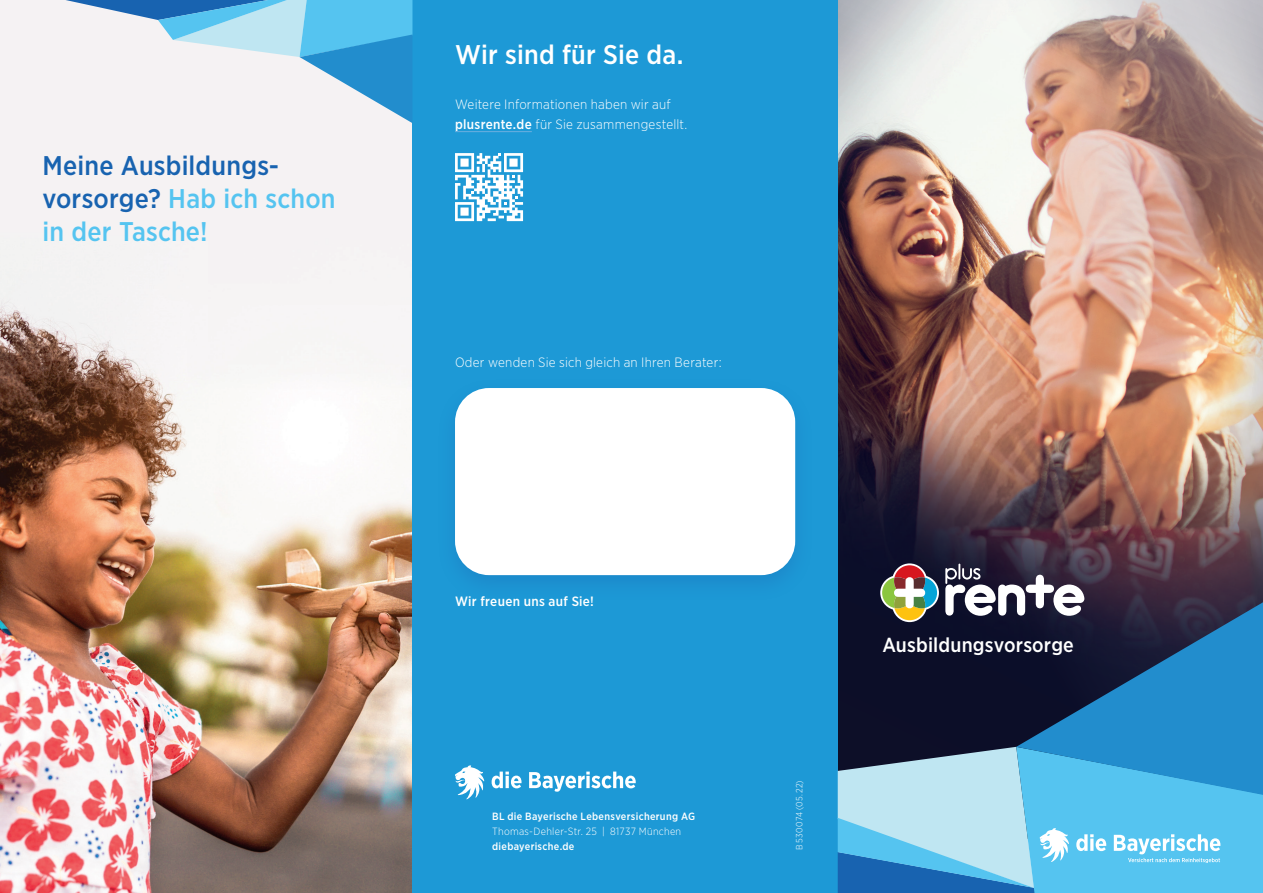
<style>
.page{position:relative;width:1263px;height:893px;background:#fff}
.page>*{position:absolute;margin:0;border:0;box-sizing:border-box;transform-origin:0 0}
.t1{font:500 27px/33px "Gotham Narrow";letter-spacing:.01em;color:#1863b0}
.t2{font:500 27px "Gotham Narrow";letter-spacing:.005em;color:#fff}
.t3{font:500 20.25px "Gotham Narrow";letter-spacing:.01em;color:#fff}
.t4{font:300 13.5px/19.5px "Gotham Narrow";letter-spacing:.015em;color:#fff}
.t5{font:500 13.5px "Gotham Narrow";letter-spacing:.02em;color:#fff}
.copy{font:500 10.5px "Gotham Narrow";letter-spacing:.03em;color:#fff}
.copy-2{font:300 10.5px "Gotham Narrow";letter-spacing:.03em;color:#fff}
.t6{font:300 9px "Gotham Narrow";letter-spacing:.035em;color:#fff}
.s1{color:#55c4f0}
.s2{font-weight:500}
</style>
<div class="page">
<img style="left:838px;top:0;width:425px;height:747px">
<img style="left:0;top:0;width:412px;height:893px">
<div style="left:412px;top:0;width:426px;height:893px;background:#1d99d6"></div>
<svg style="left:65px;top:0;width:347px;height:123px"></svg>
<svg style="left:1016px;top:602px;width:247px;height:145px;background:#1d5381"></svg>
<svg style="left:945px;top:564px;width:139px;height:52px"></svg>
<svg style="left:880px;top:563px;width:59px;height:59px"></svg>
<svg style="left:838px;top:747px;width:425px;height:146px;background:#6bbce1"></svg>
<svg style="left:492px;top:772px;width:29px;height:16px"></svg>
<svg style="left:529px;top:772px;width:107px;height:20px"></svg>
<svg style="left:455px;top:765px;width:30px;height:34px"></svg>
<hr style="left:455px;top:131px;width:77px;height:1px;background:#6bafdf">
<div style="left:455px;top:388px;width:340px;height:187px;background:#fff;border-radius:34px"></div>
<svg style="left:455px;top:153px;width:68px;height:68px"></svg>
<p class="t1" style="left:43px;top:148px;width:295px">Meine Ausbildungs&shy;vorsorge? <span class="s1">Hab ich schon in der Tasche!</span></p>
<p class="t2" style="left:455px;top:38px;width:230px">Wir sind für Sie da.</p>
<p class="t4" style="left:455px;top:94px;width:234px">Weitere Informationen haben wir auf <span class="s2">plusrente.de</span> für Sie zusammengestellt.</p>
<p class="t4" style="left:455px;top:352px;width:268px">Oder wenden Sie sich gleich an Ihren Berater:</p>
<p class="t5" style="left:455px;top:592px;width:140px">Wir freuen uns auf Sie!</p>
<p class="copy" style="left:492px;top:810px;width:204px">BL die Bayerische Lebensversicherung AG</p>
<p class="copy-2" style="left:492px;top:825px;width:190px">Thomas-Dehler-Str. 25 | 81737 München</p>
<p class="copy" style="left:492px;top:840px;width:84px">diebayerische.de</p>
<p class="t6" style="left:794px;top:850px;width:72px;rotate:-90deg">B 530074 (05.22)</p>
<p class="t3" style="left:882px;top:632px;width:193px">Ausbildungsvorsorge</p>
</div>
